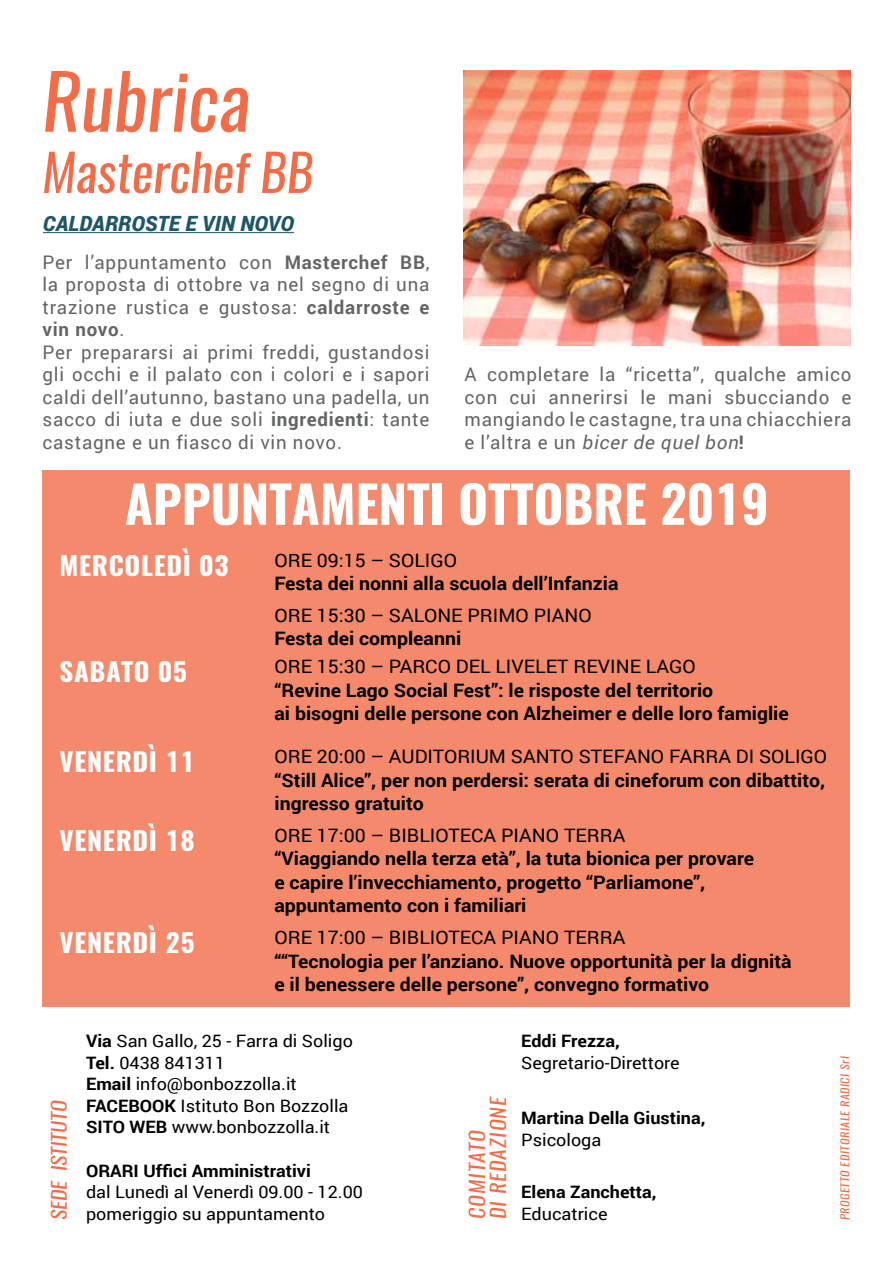
<style>
.page{position:relative;width:893px;height:1263px;background:#fff}
.page>*{position:absolute;margin:0;border:0;box-sizing:border-box;transform-origin:0 0}
.t1{font:italic 75px "Oswald";color:#f36c47}
.t2{font:700 51px "Oswald";color:#fff}
.t3{font:italic 51px "Oswald";color:#f36c47}
.t4{font:700 25.65px "Oswald";letter-spacing:.025em;color:#fff;scale:1.05 1}
.t5{font:italic 900 21px "Roboto";letter-spacing:.01em;color:#1f5768}
.t6{font:italic 19.95px/21px "Oswald";letter-spacing:.05em;color:#f36c47;scale:1.09 1}
.t7{font:italic 19.35px "Oswald";color:#f36c47;scale:1.12 1}
.t8{font:18.75px/22.5px "Roboto";letter-spacing:.04em;color:#636466}
.t9{font:700 18.6px/23.4px "Roboto";color:#000;scale:1.05 1}
.t10{font:18.6px "Roboto";color:#000;scale:1.05 1}
.t11{font:17.1px/21.6px "Roboto";color:#000;scale:1.05 1}
.t12{font:700 17.1px "Roboto";color:#000;scale:1.05 1}
.t13{font:italic 11.1px "Oswald";letter-spacing:.05em;color:#f36c47;scale:1.09 1}
.s1{font-weight:700}
.s2{font-style:italic}
</style>
<div class="page">
<div style="left:43px;top:470px;width:807px;height:536px;background:#f5896b"></div>
<hr style="left:43px;top:232px;width:251px;height:1px;background:#1f5768">
<img style="left:463px;top:70px;width:387px;height:275px">
<h1 class="t1" style="left:42px;top:49px;width:210px">Rubrica</h1>
<h2 class="t3" style="left:42px;top:137px;width:273px">Masterchef BB</h2>
<p class="t5" style="left:43px;top:209px;width:253px">CALDARROSTE E VIN NOVO</p>
<p class="t8" style="left:43px;top:250px;width:388px">Per l’appuntamento con <span class="s1">Masterchef BB</span>, la proposta di ottobre va nel segno di una trazione rustica e gustosa: <span class="s1">caldarroste e vin novo</span>.<br>Per prepararsi ai primi freddi, gustandosi gli occhi e il palato con i colori e i sapori caldi dell’autunno, bastano una padella, un sacco di iuta e due soli <span class="s1">ingredienti</span>: tante castagne e un fiasco di vin novo.</p>
<p class="t8" style="left:465px;top:362px;width:388px;text-align:justify">A completare la “ricetta”, qualche amico con cui annerirsi le mani sbucciando e mangiando le castagne, tra una chiacchiera e l ’ a l t ra e u n <span class="s2">bicer de quel bon</span><span class="s1">!</span></p>
<h2 class="t2" style="left:125px;top:469px;width:645px">APPUNTAMENTI OTTOBRE 2019</h2>
<h3 class="t4" style="left:60px;top:548px;width:162px">MERCOLEDÌ 03</h3>
<p class="t10" style="left:274px;top:547px;width:175px">Ore 09:15 – SOLIGO</p>
<p class="t9" style="left:274px;top:571px;width:329px">Festa dei nonni alla scuola dell’Infanzia</p>
<p class="t10" style="left:274px;top:602px;width:304px">Ore 15:30 – SALONE PRIMO PIANO</p>
<p class="t9" style="left:274px;top:626px;width:179px">Festa dei compleanni</p>
<h3 class="t4" style="left:60px;top:654px;width:123px">SABATO 05</h3>
<p class="t10" style="left:274px;top:654px;width:403px">Ore 15:30 – PARCO DEL LIVELET REVINE LAGO</p>
<p class="t9" style="left:274px;top:678px;width:491px">“Revine Lago Social Fest”: le risposte del territorio<br>ai bisogni delle persone con Alzheimer e delle loro famiglie</p>
<h3 class="t4" style="left:60px;top:744px;width:130px">VENERDÌ 11</h3>
<p class="t10" style="left:274px;top:744px;width:528px">Ore 20:00 – AUDITORIUM SANTO STEFANO FARRA DI SOLIGO</p>
<p class="t9" style="left:274px;top:768px;width:526px">“Still Alice”, per non perdersi: serata di cineforum con dibattito, ingresso gratuito</p>
<h3 class="t4" style="left:60px;top:823px;width:130px">VENERDÌ 18</h3>
<p class="t10" style="left:274px;top:822px;width:336px">Ore 17:00 – BIBLIOTECA PIANO TERRA</p>
<p class="t9" style="left:274px;top:846px;width:458px">“Viaggiando nella terza età”, la tuta bionica per provare e capire l’invecchiamento, progetto “Parliamone”, appuntamento con i familiari</p>
<h3 class="t4" style="left:60px;top:925px;width:130px">VENERDÌ 25</h3>
<p class="t10" style="left:274px;top:924px;width:336px">Ore 17:00 – BIBLIOTECA PIANO TERRA</p>
<p class="t9" style="left:274px;top:949px;width:494px">““Tecnologia per l’anziano. Nuove opportunità per la dignità e il benessere delle persone”, convegno formativo</p>
<p class="t7" style="left:46px;top:1220px;width:108px;rotate:-90deg">SEDE ISTITUTO</p>
<p class="t11" style="left:86px;top:1029px;width:256px"><span class="s1">Via</span> San Gallo, 25 - Farra di Soligo<br><span class="s1">Tel.</span> 0438 841311<br><span class="s1">Email</span> info@bonbozzolla.it<br><span class="s1">FACEBOOK</span> Istituto Bon Bozzolla<br><span class="s1">SITO WEB</span> www.bonbozzolla.it</p>
<p class="t12" style="left:86px;top:1158px;width:216px">ORARI Uffici Amministrativi</p>
<p class="t11" style="left:86px;top:1180px;width:265px">dal Lunedì al Venerdì 09.00 - 12.00 pomeriggio su appuntamento</p>
<p class="t6" style="left:467px;top:1219px;width:114px;rotate:-90deg">COMITATO<br>DI REDAZIONE</p>
<p class="t12" style="left:521px;top:1029px;width:95px">Eddi Frezza,</p>
<p class="t11" style="left:521px;top:1051px;width:153px">Segretario-Direttore</p>
<p class="t12" style="left:521px;top:1106px;width:177px">Martina Della Giustina,</p>
<p class="t11" style="left:521px;top:1128px;width:78px">Psicologa</p>
<p class="t12" style="left:521px;top:1180px;width:130px">Elena Zanchetta,</p>
<p class="t11" style="left:521px;top:1202px;width:84px">Educatrice</p>
<p class="t13" style="left:837px;top:1220px;width:152px;rotate:-90deg">PROGETTO EDITORIALE RADICI Srl</p>
</div>
